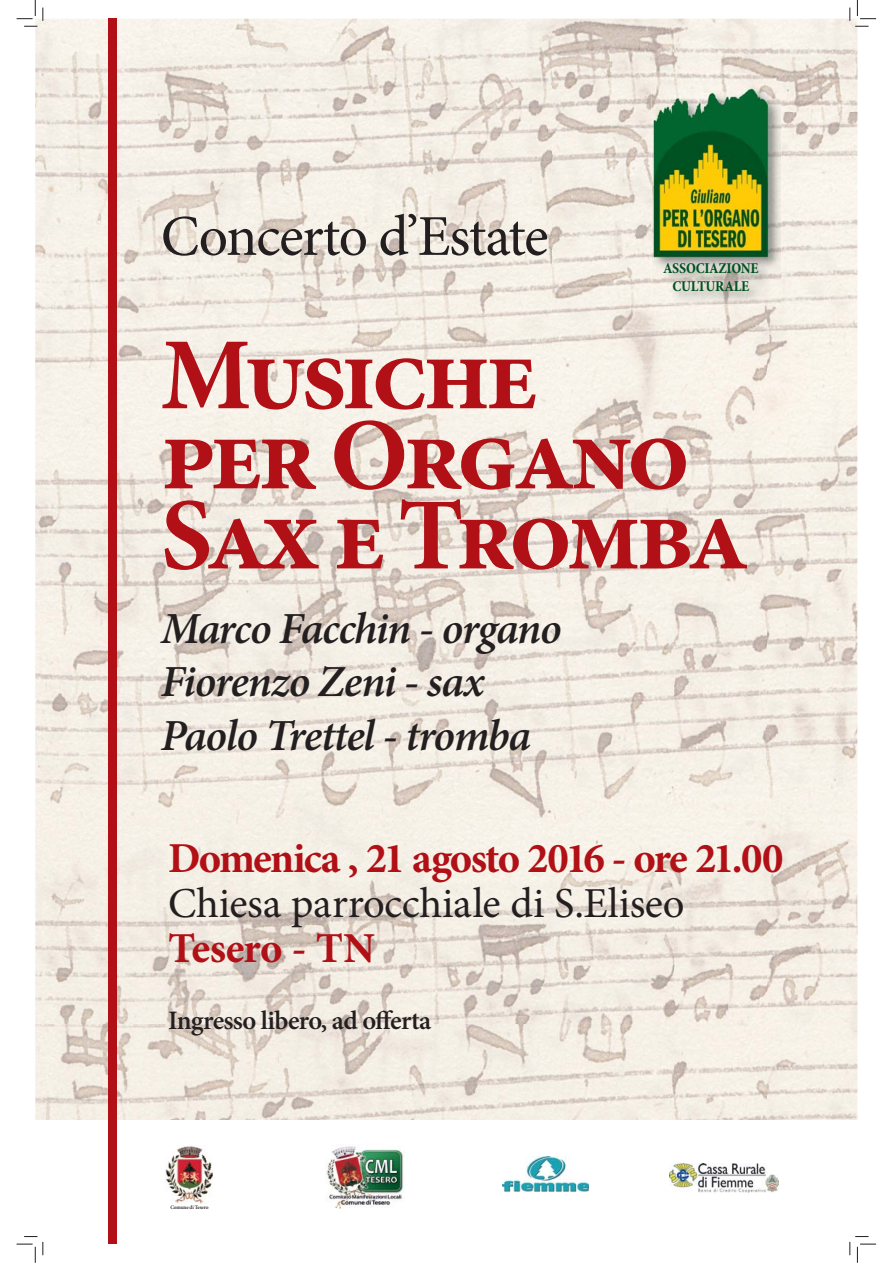
<style>
.page{position:relative;width:893px;height:1263px;background:#fff}
.page>*{position:absolute;margin:0;border:0;box-sizing:border-box;transform-origin:0 0}
.t1{font:700 102.3px/80.1px "Minion Pro";letter-spacing:-.055em;color:#b01016}
.t2{font:57.75px "Minion Pro";letter-spacing:-.025em;color:#231f20}
.t3{font:italic 600 44.55px/53.4px "Minion Pro";letter-spacing:-.03em;color:#231f20}
.t4{font:700 42.75px "Minion Pro";letter-spacing:-.06em;color:#b01016}
.t5{font:42.75px "Minion Pro";letter-spacing:-.01em;color:#231f20}
.t6{font:600 26.7px "Minion Pro";letter-spacing:-.025em;color:#231f20}
.t7{font:700 condensed 15.15px/18.1px "Minion Pro";letter-spacing:-.015em;color:#005121;text-align:center}
.t8{font:600 5.4px "Minion Pro";letter-spacing:-.025em;color:#231f20}
</style>
<div class="page">
<img style="left:35px;top:19px;width:640px;height:1101px">
<img style="left:675px;top:19px;width:182px;height:93px">
<img style="left:767px;top:112px;width:90px;height:1008px">
<img style="left:675px;top:305px;width:92px;height:815px">
<img style="left:651px;top:87px;width:130px;height:218px">
<img style="left:652px;top:87px;width:117px;height:171px">
<img style="left:326px;top:1144px;width:77px;height:65px">
<img style="left:503px;top:1157px;width:85px;height:35px">
<img style="left:670px;top:1164px;width:108px;height:28px">
<div style="left:108px;top:19px;width:9px;height:1225px;background:#b01016"></div>
<img style="left:166px;top:1146px;width:46px;height:57px">
<svg style="left:17px;top:0;width:27px;height:27px"></svg>
<svg style="left:17px;top:1236px;width:27px;height:27px"></svg>
<svg style="left:849px;top:0;width:27px;height:27px"></svg>
<svg style="left:849px;top:1236px;width:27px;height:27px"></svg>
<p class="t2" style="left:161px;top:201px;width:389px">Concerto d’Estate</p>
<p class="t7" style="left:663px;top:258px;width:97px">ASSOCIAZIONE<br>CULTURALE</p>
<h1 class="t1" style="left:161px;top:333px;width:590px">Musiche<br>per Organo<br>Sax e Tromba</h1>
<p class="t3" style="left:161px;top:601px;width:402px">Marco Facchin - organo<br>Fiorenzo Zeni - sax<br>Paolo Trettel - tromba</p>
<p class="t4" style="left:168px;top:832px;width:617px">Domenica , 21 agosto 2016 - ore 21.00</p>
<p class="t5" style="left:168px;top:877px;width:518px">Chiesa parrocchiale di S.Eliseo</p>
<p class="t4" style="left:168px;top:922px;width:208px">Tesero - TN</p>
<p class="t6" style="left:168px;top:1010px;width:265px">Ingresso libero, ad offerta</p>
<p class="t8" style="left:170px;top:1205px;width:40px">Comune di Tesero</p>
</div>
